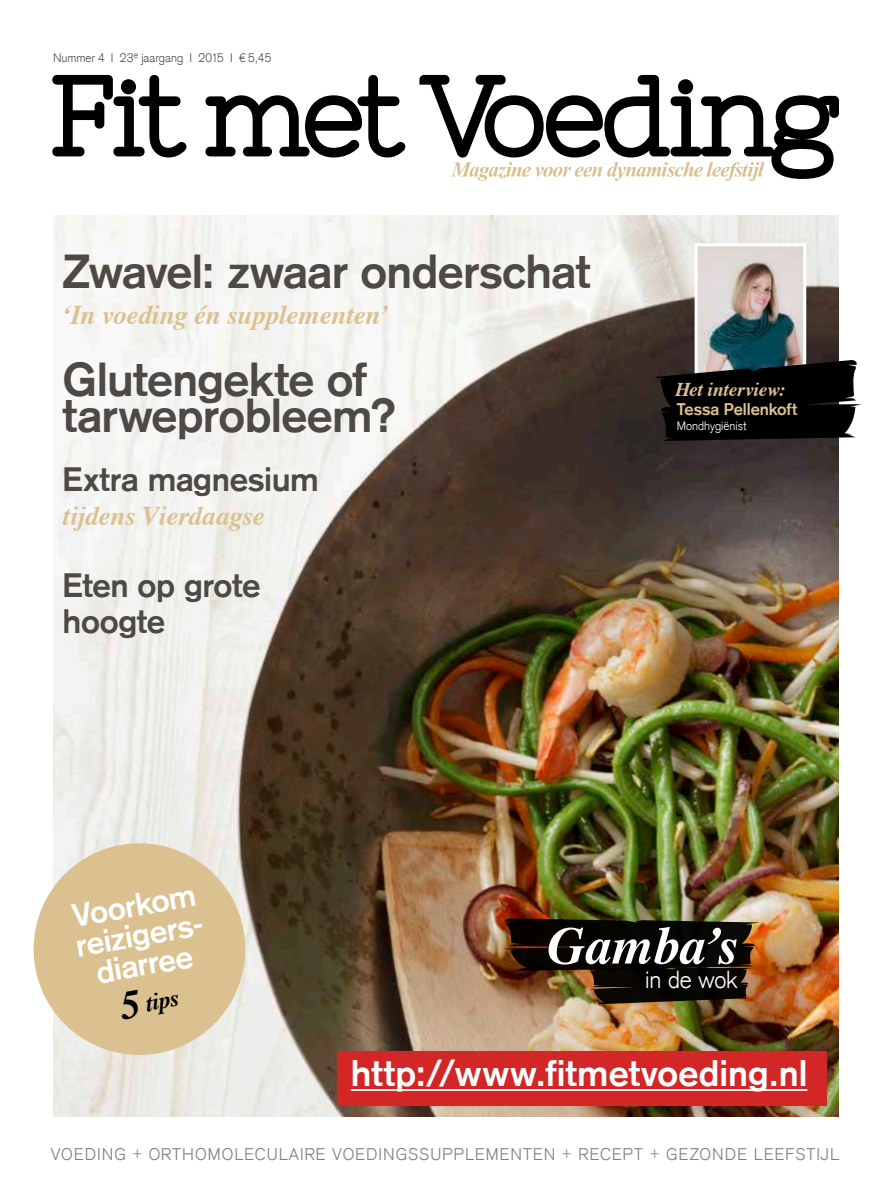
<style>
.page{position:relative;width:893px;height:1191px;background:#fff}
.page>*{position:absolute;margin:0;border:0;box-sizing:border-box;transform-origin:0 0}
.t1{font:italic 700 52.5px "Times";letter-spacing:-.005em;color:#fff}
.t2{font:700 46.5px/36px "Akzidenz Grotesk";letter-spacing:-.015em;color:#4e4945}
.t3{font:700 36px "Akzidenz Grotesk";color:#fff}
.t4{font:700 33px/36px "Akzidenz Grotesk";letter-spacing:-.01em;color:#4e4945}
.t5{font:700 31.5px/30px "Akzidenz Grotesk";color:#fff;text-align:center}
.t6{font:italic 700 27px "Times";letter-spacing:-.005em;color:#dcc190}
.t7{font:300 24px "Akzidenz Grotesk";color:#fff}
.t8{font:italic 700 24px "Times";color:#000}
.t9{font:italic 700 19.5px "Times";letter-spacing:-.01em;color:#dcc190}
.t10{font:300 16.5px "Akzidenz Grotesk";letter-spacing:.065em;color:#7e7f84}
.t11{font:700 16.5px "Akzidenz Grotesk";letter-spacing:-.005em;color:#dcc190}
.t12{font:300 12px "Akzidenz Grotesk";letter-spacing:.01em;color:#4d4d4e}
.t13{font:300 12px "Akzidenz Grotesk";color:#fff}
.s1{font-size:40.5px}
</style>
<div class="page">
<img style="left:53px;top:216px;width:786px;height:900px">
<svg style="left:52px;top:75px;width:134px;height:82px"></svg>
<svg style="left:205px;top:75px;width:200px;height:82px"></svg>
<img style="left:502px;top:918px;width:258px;height:86px">
<div style="left:548px;top:927px;width:198px;height:46px;background:#000"></div>
<svg style="left:419px;top:75px;width:420px;height:106px"></svg>
<img style="left:699px;top:247px;width:103px;height:112px">
<div style="left:695px;top:243px;width:111px;height:145px;border:3px solid #fff"></div>
<svg style="left:654px;top:359px;width:208px;height:82px;background:#181818"></svg>
<svg style="left:33px;top:828px;width:227px;height:242px;background:#deccaa"></svg>
<div style="left:337px;top:1051px;width:489px;height:54px;background:#d32727"></div>
<hr style="left:351px;top:1089px;width:456px;height:2px;background:#fff">
<p class="t12" style="left:53px;top:50px;width:220px">N UMMER 4 I 23<sup>E</sup> JAARGANG I 2015 I € 5,45</p>
<p class="t2" style="left:63px;top:254px;width:529px">Zwavel: zwaar onderschat</p>
<p class="t6" style="left:63px;top:290px;width:328px">‘In voeding én supplementen’</p>
<p class="t2" style="left:63px;top:362px;width:336px">Glutengekte of tarweprobleem?</p>
<p class="t4" style="left:63px;top:461px;width:258px">Extra magnesium</p>
<p class="t6" style="left:63px;top:491px;width:204px">tijdens Vierdaagse</p>
<p class="t4" style="left:63px;top:568px;width:199px">Eten op grote hoogte</p>
<p class="t9" style="left:676px;top:371px;width:111px">Het interview:</p>
<p class="t11" style="left:677px;top:399px;width:122px">Tessa Pellenkoft</p>
<p class="t13" style="left:677px;top:418px;width:71px">MONDHYGIËNIST</p>
<p class="t5" style="left:68px;top:901px;width:136px;rotate:-10deg">Voorkom reizigers&shy;diarree</p>
<p class="t8" style="left:117px;top:985px;width:60px;rotate:-10deg"><span class="s1">5</span> tips</p>
<p class="t1" style="left:547px;top:896px;width:192px">Gamba’s</p>
<p class="t7" style="left:645px;top:964px;width:94px">IN DE WOK</p>
<p class="t3" style="left:351px;top:1051px;width:458px">http://www.fitmetvoeding.nl</p>
<p class="t10" style="left:51px;top:1143px;width:790px">VOEDING + ORTHOMOLECULAIRE VOEDINGSSUPPLEMENTEN + RECEPT + GEZONDE LEEFSTIJL</p>
</div>
